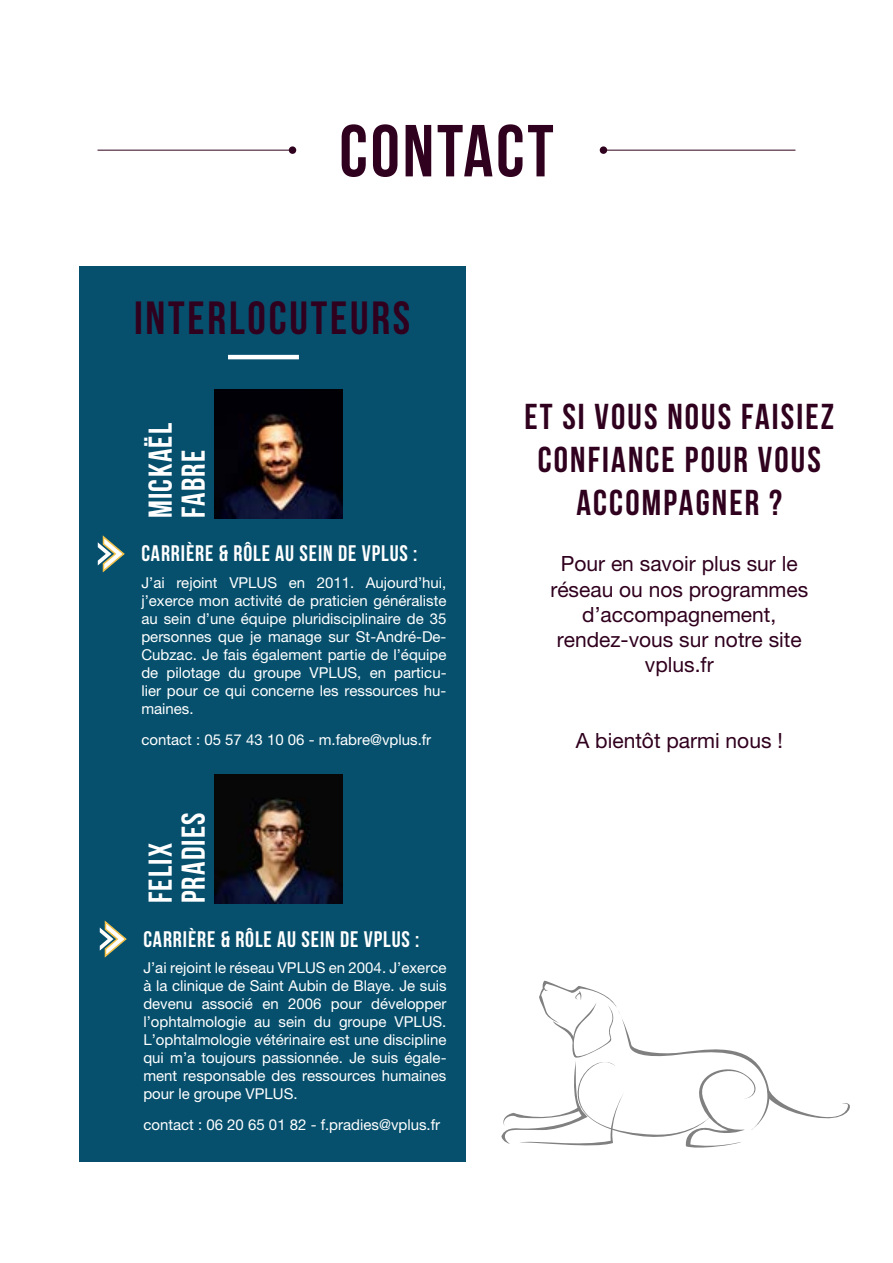
<style>
.page{position:relative;width:893px;height:1263px;background:#fff}
.page>*{position:absolute;margin:0;border:0;box-sizing:border-box;transform-origin:0 0}
.t1{font:700 73.5px "Bebas Neue";letter-spacing:.04em;color:#30011e}
.t2{font:700 46.5px "Bebas Neue";letter-spacing:.06em;color:#30011e}
.t3{font:700 36px/43.2px "Bebas Neue";letter-spacing:.06em;color:#30011e;text-align:center}
.t4{font:700 33px/33px "Bebas Neue";letter-spacing:.04em;color:#fff}
.t5{font:700 22.5px "Bebas Neue";letter-spacing:.04em;color:#fff}
.t6{font:21px/25.2px "Helvetica Neue LT Pro";color:#30011e;text-align:center}
.t7{font:15px/18px "Helvetica Neue LT Pro";color:#fff;text-align:justify}
</style>
<div class="page">
<div style="left:79px;top:267px;width:387px;height:895px;background:#06506d"></div>
<hr style="left:97px;top:150px;width:193px;height:1px;background:#30011e">
<div style="left:289px;top:146px;width:7px;height:8px;background:#30011e;border-radius:50%"></div>
<hr style="left:603px;top:150px;width:192px;height:1px;background:#30011e">
<div style="left:600px;top:146px;width:7px;height:8px;background:#30011e;border-radius:50%"></div>
<svg style="left:501px;top:981px;width:349px;height:167px"></svg>
<svg style="left:98px;top:535px;width:27px;height:38px"></svg>
<hr style="left:228px;top:355px;width:71px;height:4px;background:#fff">
<img style="left:214px;top:390px;width:129px;height:128px">
<svg style="left:100px;top:920px;width:27px;height:38px"></svg>
<img style="left:214px;top:775px;width:129px;height:128px">
<h1 class="t1" style="left:339px;top:111px;width:216px">CONTACT</h1>
<h2 class="t2" style="left:134px;top:292px;width:278px">INTERLOCUTEURS</h2>
<h3 class="t4" style="left:144px;top:518px;width:97px;rotate:-90deg">MICKAËL<br>FABRE</h3>
<h3 class="t5" style="left:141px;top:541px;width:278px">CARRIÈRE &amp; RÔLE AU SEIN DE VPLUS :</h3>
<p class="t7" style="left:141px;top:573px;width:307px">J’ai rejoint VPLUS en 2011. Aujourd’hui, j’exerce mon activité de praticien généraliste au sein d’une équipe pluridisciplinaire de 35 personnes que je manage sur St-André-De-Cubzac. Je fais également partie de l’équipe de pilotage du groupe VPLUS, en particu&shy;lier pour ce qui concerne les ressources hu&shy;maines.</p>
<p class="t7" style="left:141px;top:730px;width:291px">contact : 05 57 43 10 06 - m.fabre@vplus.fr</p>
<h3 class="t4" style="left:144px;top:903px;width:93px;rotate:-90deg">FELIX<br>PRADIES</h3>
<h3 class="t5" style="left:143px;top:926px;width:278px">CARRIÈRE &amp; RÔLE AU SEIN DE VPLUS :</h3>
<p class="t7" style="left:143px;top:958px;width:305px">J’ai rejoint le réseau VPLUS en 2004. J’exerce à la clinique de Saint Aubin de Blaye. Je suis devenu associé en 2006 pour développer l’ophtalmologie au sein du groupe VPLUS.<br>L’ophtalmologie vétérinaire est une discipline qui m’a toujours passionnée. Je suis égale&shy;ment responsable des ressources humaines pour le groupe VPLUS.</p>
<p class="t7" style="left:143px;top:1115px;width:298px">contact : 06 20 65 01 82 - f.pradies@vplus.fr</p>
<h3 class="t3" style="left:524px;top:394px;width:311px">ET SI VOUS NOUS FAISIEZ<br>CONFIANCE POUR VOUS<br>ACCOMPAGNER ?</h3>
<h3 class="t6" style="left:550px;top:551px;width:259px">Pour en savoir plus sur le réseau ou nos programmes d’accompagnement, rendez-vous sur notre site vplus.fr</h3>
<h3 class="t6" style="left:576px;top:727px;width:208px">A bientôt parmi nous !</h3>
</div>
